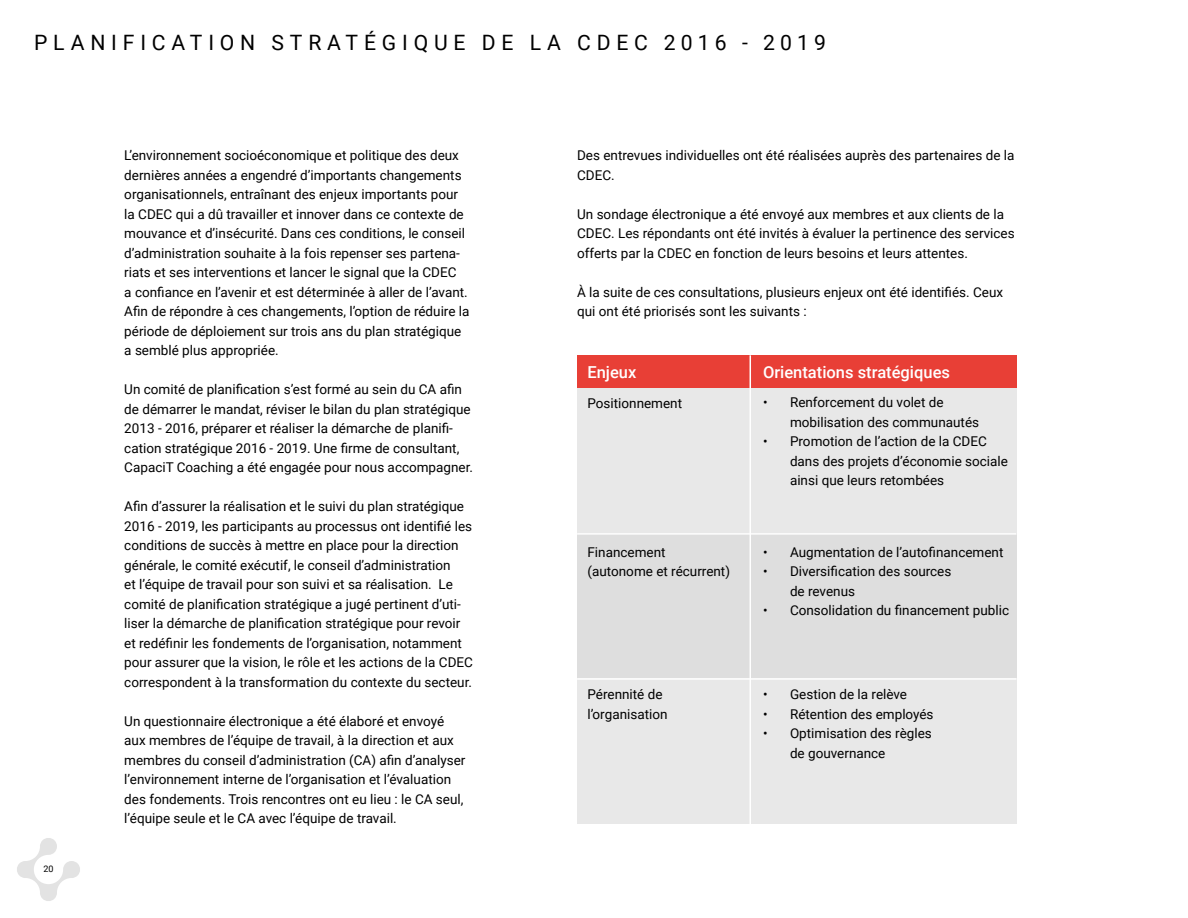
<style>
.page{position:relative;width:1188px;height:918px;background:#fff}
.page>*{position:absolute;margin:0;border:0;box-sizing:border-box;transform-origin:0 0}
.t1{font:21.15px "Roboto";letter-spacing:.275em;color:#000}
.t2{font:500 16.5px "Roboto";color:#fff}
.t3{font:13.5px/19.5px "Roboto";color:#000}
.t4{font:9px "Roboto";color:#000}
</style>
<div class="page">
<svg style="left:17px;top:838px;width:63px;height:63px"></svg>
<div style="left:577px;top:355px;width:439px;height:34px;background:#e83f36"></div>
<div style="left:577px;top:389px;width:439px;height:145px;background:#e8e8e8"></div>
<div style="left:577px;top:534px;width:439px;height:145px;background:#dedede"></div>
<div style="left:577px;top:679px;width:439px;height:145px;background:#e8e8e8"></div>
<hr style="left:750px;top:355px;width:1px;height:469px;background:#fff">
<hr style="left:577px;top:533px;width:439px;height:2px;background:#fff">
<hr style="left:577px;top:678px;width:439px;height:2px;background:#fff">
<h1 class="t1" style="left:34px;top:27px;width:794px">PLANIFICATION STRATÉGIQUE DE LA CDEC 2016 - 2019</h1>
<p class="t4" style="left:43px;top:862px;width:12px">20</p>
<p class="t3" style="left:124px;top:145px;width:347px">L’environnement socioéconomique et politique des deux dernières années a engendré d’importants changements organisationnels, entraînant des enjeux importants pour la CDEC qui a dû travailler et innover dans ce contexte de mouvance et d’insécurité. Dans ces conditions, le conseil d’administration souhaite à la fois repenser ses partena&shy;riats et ses interventions et lancer le signal que la CDEC<br>a confiance en l’avenir et est déterminée à aller de l’avant.<br>Afin de répondre à ces changements, l’option de réduire la période de déploiement sur trois ans du plan stratégique a semblé plus appropriée.</p>
<p class="t3" style="left:124px;top:379px;width:350px">Un comité de planification s’est formé au sein du CA afin de démarrer le mandat, réviser le bilan du plan stratégique 2013 - 2016, préparer et réaliser la démarche de planifi&shy;cation stratégique 2016 - 2019. Une firme de consultant, CapaciT Coaching a été engagée pour nous accompagner.</p>
<p class="t3" style="left:124px;top:496px;width:350px">Afin d’assurer la réalisation et le suivi du plan stratégique 2016 - 2019, les participants au processus ont identifié les conditions de succès à mettre en place pour la direction générale, le comité exécutif, le conseil d’administration<br>et l’équipe de travail pour son suivi et sa réalisation. Le comité de planification stratégique a jugé pertinent d’uti&shy;liser la démarche de planification stratégique pour revoir et redéfinir les fondements de l’organisation, notamment pour assurer que la vision, le rôle et les actions de la CDEC correspondent à la transformation du contexte du secteur.</p>
<p class="t3" style="left:124px;top:711px;width:343px">Un questionnaire électronique a été élaboré et envoyé aux membres de l’équipe de travail, à la direction et aux membres du conseil d’administration (CA) afin d’analyser l’environnement interne de l’organisation et l’évaluation des fondements. Trois rencontres ont eu lieu : le CA seul, l’équipe seule et le CA avec l’équipe de travail.</p>
<p class="t3" style="left:577px;top:145px;width:439px">Des entrevues individuelles ont été réalisées auprès des partenaires de la<br>CDEC.</p>
<p class="t3" style="left:577px;top:204px;width:439px">Un sondage électronique a été envoyé aux membres et aux clients de la<br>CDEC. Les répondants ont été invités à évaluer la pertinence des services offerts par la CDEC en fonction de leurs besoins et leurs attentes.</p>
<p class="t3" style="left:577px;top:282px;width:428px">À la suite de ces consultations, plusieurs enjeux ont été identifiés. Ceux qui ont été priorisés sont les suivants :</p>
<p class="t2" style="left:588px;top:361px;width:50px">Enjeux</p>
<p class="t2" style="left:763px;top:361px;width:189px">Orientations stratégiques</p>
<p class="t3" style="left:588px;top:393px;width:96px">Positionnement</p>
<p class="t3" style="left:790px;top:392px;width:191px;text-indent:-27px">• Renforcement du volet de mobilisation des communautés</p>
<p class="t3" style="left:790px;top:431px;width:219px;text-indent:-27px">• Promotion de l’action de la CDEC dans des projets d’économie sociale ainsi que leurs retombées</p>
<p class="t3" style="left:588px;top:541px;width:144px">Financement (autonome et récurrent)</p>
<p class="t3" style="left:588px;top:684px;width:82px">Pérennité de l’organisation</p>
<p class="t3" style="left:763px;top:542px;width:242px">• Augmentation de l’autofinancement</p>
<p class="t3" style="left:790px;top:561px;width:163px;text-indent:-27px">• Diversification des sources de revenus</p>
<p class="t3" style="left:763px;top:600px;width:248px">• Consolidation du financement public</p>
<p class="t3" style="left:763px;top:684px;width:146px">• Gestion de la relève</p>
<p class="t3" style="left:763px;top:704px;width:172px">• Rétention des employés</p>
<p class="t3" style="left:790px;top:723px;width:143px;text-indent:-27px">• Optimisation des règles de gouvernance</p>
</div>
